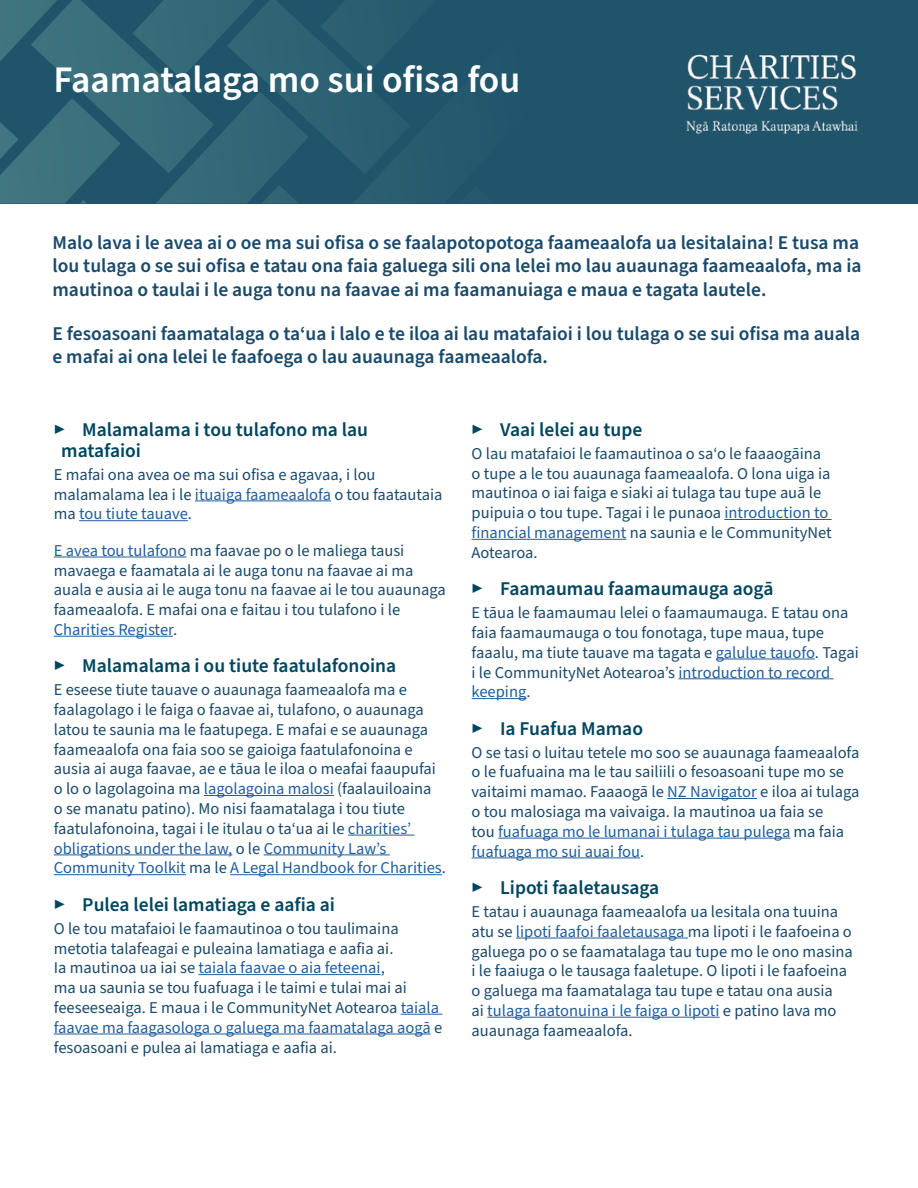
<style>
.page{position:relative;width:918px;height:1188px;background:#fff}
.page>*{position:absolute;margin:0;border:0;box-sizing:border-box;transform-origin:0 0}
.Large_header_text_3{font:600 37.5px "Source Sans Pro";color:#fff}
.Medium_text_14{font:600 19.5px/23.4px "Source Sans Pro";color:#1a4a6b}
.t1{font:600 19.5px/21px "Source Sans Pro";color:#00465f}
.Normal_body_text{font:16.5px/19.8px "Source Sans Pro";color:#1a4a6b}
.s1{color:#215e9e}
</style>
<div class="page">
<div style="left:0;top:0;width:918px;height:204px;background:#20546b"></div>
<svg style="left:0;top:0;width:381px;height:204px"></svg>
<img style="left:686px;top:54px;width:172px;height:80px">
<hr style="left:195px;top:500px;width:136px;height:1px;background:#215e9e">
<hr style="left:79px;top:520px;width:109px;height:1px;background:#215e9e">
<hr style="left:54px;top:557px;width:133px;height:1px;background:#215e9e">
<hr style="left:54px;top:636px;width:119px;height:1px;background:#215e9e">
<hr style="left:204px;top:795px;width:130px;height:1px;background:#215e9e">
<hr style="left:348px;top:835px;width:67px;height:1px;background:#215e9e">
<hr style="left:54px;top:854px;width:178px;height:1px;background:#215e9e">
<hr style="left:264px;top:854px;width:126px;height:1px;background:#215e9e">
<hr style="left:54px;top:874px;width:132px;height:1px;background:#215e9e">
<hr style="left:230px;top:874px;width:212px;height:1px;background:#215e9e">
<hr style="left:199px;top:974px;width:182px;height:1px;background:#215e9e">
<hr style="left:401px;top:1014px;width:41px;height:1px;background:#215e9e">
<hr style="left:54px;top:1034px;width:377px;height:1px;background:#215e9e">
<hr style="left:724px;top:519px;width:108px;height:1px;background:#215e9e">
<hr style="left:472px;top:539px;width:154px;height:1px;background:#215e9e">
<hr style="left:716px;top:659px;width:99px;height:1px;background:#215e9e">
<hr style="left:678px;top:678px;width:156px;height:1px;background:#215e9e">
<hr style="left:472px;top:698px;width:54px;height:1px;background:#215e9e">
<hr style="left:667px;top:798px;width:90px;height:1px;background:#215e9e">
<hr style="left:498px;top:838px;width:292px;height:1px;background:#215e9e">
<hr style="left:472px;top:857px;width:168px;height:1px;background:#215e9e">
<hr style="left:516px;top:938px;width:172px;height:1px;background:#215e9e">
<hr style="left:487px;top:1017px;width:233px;height:1px;background:#215e9e">
<p class="Large_header_text_3" style="left:53px;top:55px;width:469px">Faamatalaga mo sui ofisa fou</p>
<p class="Medium_text_14" style="left:52px;top:231px;width:811px">Malo lava i le avea ai o oe ma sui ofisa o se faalapotopotoga faameaalofa ua lesitalaina! E tusa ma lou tulaga o se sui ofisa e tatau ona faia galuega sili ona lelei mo lau auaunaga faameaalofa, ma ia mautinoa o taulai i le auga tonu na faavae ai ma faamanuiaga e maua e tagata lautele.</p>
<p class="Medium_text_14" style="left:52px;top:323px;width:809px">E fesoasoani faamatalaga o ta‘ua i lalo e te iloa ai lau matafaioi i lou tulaga o se sui ofisa ma auala e mafai ai ona lelei le faafoega o lau auaunaga faameaalofa.</p>
<p class="t1" style="left:61px;top:420px;width:308px;text-indent:-8px">▶ Malamalama i tou tulafono ma lau matafaioi</p>
<p class="Normal_body_text" style="left:54px;top:465px;width:390px">E mafai ona avea oe ma sui ofisa e agavaa, i lou malamalama lea i le <span class="s1">ituaiga faameaalofa</span> o tou faatautaia ma <span class="s1">tou tiute tauave</span>.</p>
<p class="Normal_body_text" style="left:54px;top:541px;width:394px"><span class="s1">E avea tou tulafono</span> ma faavae po o le maliega tausi mavaega e faamatala ai le auga tonu na faavae ai ma auala e ausia ai le auga tonu na faavae ai le tou auaunaga faameaalofa. E mafai ona e faitau i tou tulafono i le <span class="s1">Charities Register</span>.</p>
<p class="t1" style="left:54px;top:656px;width:344px">▶ Malamalama i ou tiute faatulafonoina</p>
<p class="Normal_body_text" style="left:54px;top:680px;width:394px">E eseese tiute tauave o auaunaga faameaalofa ma e faalagolago i le faiga o faavae ai, tulafono, o auaunaga latou te saunia ma le faatupega. E mafai e se auaunaga faameaalofa ona faia soo se gaioiga faatulafonoina e ausia ai auga faavae, ae e tāua le iloa o meafai faaupufai o lo o lagolagoina ma <span class="s1">lagolagoina malosi</span> (faalauiloaina<br>o se manatu patino). Mo nisi faamatalaga i tou tiute faatulafonoina, tagai i le itulau o ta‘ua ai le <span class="s1">charities’ obligations under the law,</span> o le <span class="s1">Community Law’s Community Toolkit</span> ma le <span class="s1">A Legal Handbook for Charities</span>.</p>
<p class="t1" style="left:54px;top:895px;width:283px">▶ Pulea lelei lamatiaga e aafia ai</p>
<p class="Normal_body_text" style="left:54px;top:919px;width:390px">O le tou matafaioi le faamautinoa o tou taulimaina metotia talafeagai e puleaina lamatiaga e aafia ai.<br>Ia mautinoa ua iai se <span class="s1">taiala faavae o aia feteenai</span>,<br>ma ua saunia se tou fuafuaga i le taimi e tulai mai ai feeseeseaiga. E maua i le CommunityNet Aotearoa <span class="s1">taiala faavae ma faagasologa o galuega ma faamatalaga aogā</span> e fesoasoani e pulea ai lamatiaga e aafia ai.</p>
<p class="t1" style="left:472px;top:420px;width:172px">▶ Vaai lelei au tupe</p>
<p class="Normal_body_text" style="left:472px;top:444px;width:362px">O lau matafaioi le faamautinoa o sa‘o le faaaogāina o tupe a le tou auaunaga faameaalofa. O lona uiga ia mautinoa o iai faiga e siaki ai tulaga tau tupe auā le puipuia o tou tupe. Tagai i le punaoa <span class="s1">introduction to financial management</span> na saunia e le CommunityNet Aotearoa.</p>
<p class="t1" style="left:472px;top:579px;width:303px">▶ Faamaumau faamaumauga aogā</p>
<p class="Normal_body_text" style="left:472px;top:603px;width:389px">E tāua le faamaumau lelei o faamaumauga. E tatau ona faia faamaumauga o tou fonotaga, tupe maua, tupe faaalu, ma tiute tauave ma tagata e <span class="s1">galulue tauofo</span>. Tagai i le CommunityNet Aotearoa’s <span class="s1">introduction to record keeping</span>.</p>
<p class="t1" style="left:472px;top:719px;width:173px">▶ Ia Fuafua Mamao</p>
<p class="Normal_body_text" style="left:472px;top:743px;width:389px">O se tasi o luitau tetele mo soo se auaunaga faameaalofa o le fuafuaina ma le tau sailiili o fesoasoani tupe mo se vaitaimi mamao. Faaaogā le <span class="s1">NZ Navigator</span> e iloa ai tulaga o tou malosiaga ma vaivaiga. Ia mautinoa ua faia se<br>tou <span class="s1">fuafuaga mo le lumanai i tulaga tau pulega</span> ma faia <span class="s1">fuafuaga mo sui auai fou</span>.</p>
<p class="t1" style="left:472px;top:878px;width:189px">▶ Lipoti faaletausaga</p>
<p class="Normal_body_text" style="left:472px;top:902px;width:383px">E tatau i auaunaga faameaalofa ua lesitala ona tuuina atu se <span class="s1">lipoti faafoi faaletausaga</span> ma lipoti i le faafoeina o galuega po o se faamatalaga tau tupe mo le ono masina i le faaiuga o le tausaga faaletupe. O lipoti i le faafoeina o galuega ma faamatalaga tau tupe e tatau ona ausia<br>ai <span class="s1">tulaga faatonuina i le faiga o lipoti</span> e patino lava mo auaunaga faameaalofa.</p>
</div>
